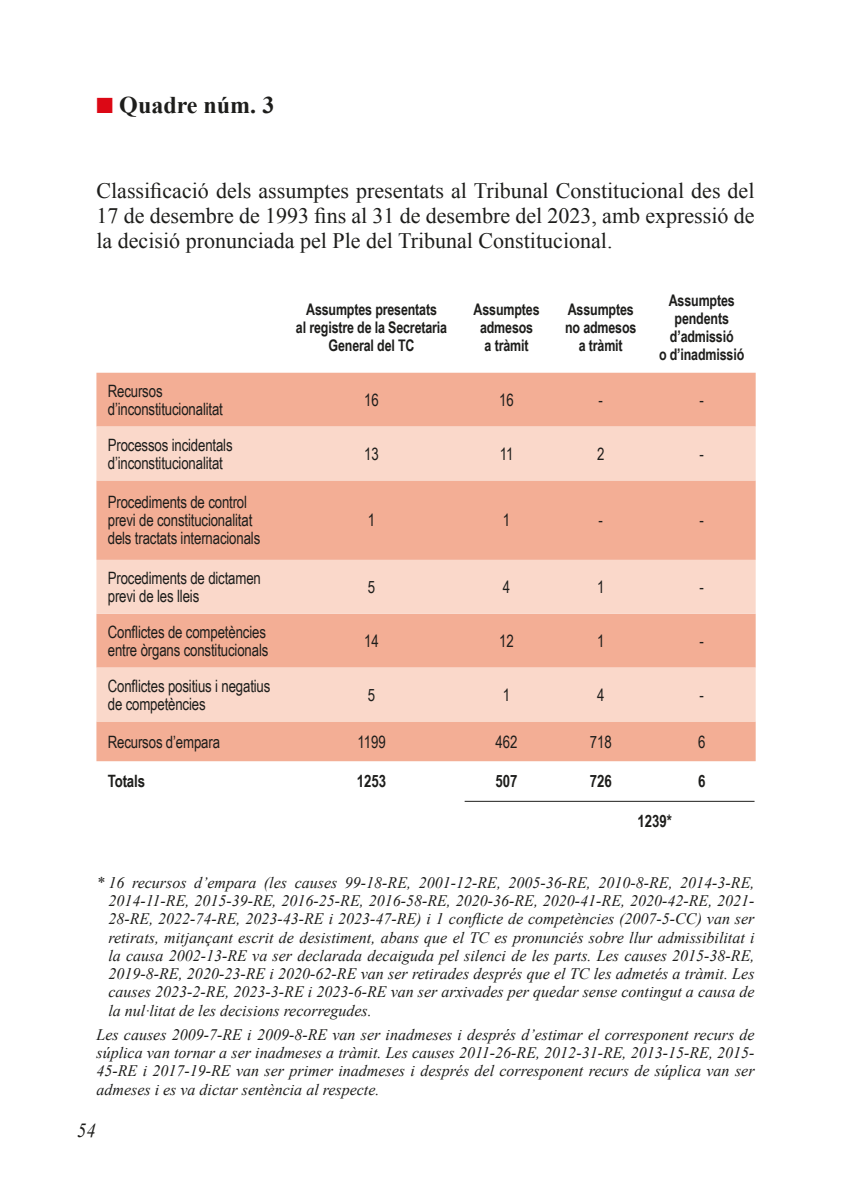
<style>
.page{position:relative;width:851px;height:1191px;background:#fff}
.page>*{position:absolute;margin:0;border:0;box-sizing:border-box;transform-origin:0 0}
.t1{font:700 24px "Times New Roman";color:#1d1d1b}
.t2{font:22px/25.2px "Times New Roman";color:#1d1d1b;text-align:justify}
.t3{font:italic 20px "Times New Roman";color:#1d1d1b;scale:.93 1}
.t4{font:17px/18px "Arial Narrow";letter-spacing:-.01em;color:#1d1d1b;scale:.95 1}
.t5{font:700 17px "Arial Narrow";color:#1d1d1b;scale:.95 1}
.t6{font:italic 16px/18.4px "Times New Roman";color:#1d1d1b;text-align:justify}
.t7{font:700 16px/18px "Arial Narrow";letter-spacing:-.01em;color:#1d1d1b;text-align:center;scale:.95 1}
.s1{color:#dc0815}
</style>
<div class="page">
<div style="left:96px;top:373px;width:659px;height:388px;background:#f3ae95"></div>
<svg style="left:96px;top:426px;width:659px;height:295px;background:#f6c5b2"></svg>
<hr style="left:464px;top:801px;width:290px;height:1px;background:#1d1d1b">
<h1 class="t1" style="left:96px;top:88px;width:179px"><span class="s1">■</span> Quadre núm. 3</h1>
<h2 class="t2" style="left:96px;top:177px;width:659px">Classificació dels assumptes presentats al Tribunal Constitucional des del 17 de desembre de 1993 fins al 31 de desembre del 2023, amb expressió de la decisió pronunciada pel Ple del Tribunal Constitucional.</h2>
<p class="t7" style="left:296px;top:300px;width:161px">Assumptes presentats<br>al registre de la Secretaria<br>General del TC</p>
<p class="t7" style="left:473px;top:300px;width:71px">Assumptes admesos<br>a tràmit</p>
<p class="t7" style="left:565px;top:300px;width:77px">Assumptes no admesos a tràmit</p>
<p class="t7" style="left:659px;top:291px;width:91px">Assumptes pendents d’admissió<br>o d’inadmissió</p>
<p class="t4" style="left:108px;top:381px;width:123px">Recursos d’inconstitucionalitat</p>
<p class="t4" style="left:364px;top:390px;width:17px">16</p>
<p class="t4" style="left:499px;top:390px;width:17px">16</p>
<p class="t4" style="left:598px;top:390px;width:6px">-</p>
<p class="t4" style="left:699px;top:390px;width:6px">-</p>
<p class="t4" style="left:108px;top:435px;width:133px">Processos incidentals d’inconstitucionalitat</p>
<p class="t4" style="left:364px;top:444px;width:17px">13</p>
<p class="t4" style="left:499px;top:444px;width:16px">11</p>
<p class="t4" style="left:597px;top:444px;width:9px">2</p>
<p class="t4" style="left:699px;top:444px;width:6px">-</p>
<p class="t4" style="left:108px;top:493px;width:162px">Procediments de control previ de constitucionalitat dels tractats internacionals</p>
<p class="t4" style="left:368px;top:511px;width:9px">1</p>
<p class="t4" style="left:503px;top:511px;width:9px">1</p>
<p class="t4" style="left:598px;top:511px;width:6px">-</p>
<p class="t4" style="left:699px;top:511px;width:6px">-</p>
<p class="t4" style="left:108px;top:568px;width:163px">Procediments de dictamen previ de les lleis</p>
<p class="t4" style="left:368px;top:577px;width:9px">5</p>
<p class="t4" style="left:503px;top:577px;width:9px">4</p>
<p class="t4" style="left:597px;top:577px;width:9px">1</p>
<p class="t4" style="left:699px;top:577px;width:6px">-</p>
<p class="t4" style="left:108px;top:622px;width:170px">Conflictes de competències entre òrgans constitucionals</p>
<p class="t4" style="left:364px;top:631px;width:17px">14</p>
<p class="t4" style="left:499px;top:631px;width:17px">12</p>
<p class="t4" style="left:597px;top:631px;width:9px">1</p>
<p class="t4" style="left:699px;top:631px;width:6px">-</p>
<p class="t4" style="left:108px;top:676px;width:173px">Conflictes positius i negatius de competències</p>
<p class="t4" style="left:368px;top:685px;width:9px">5</p>
<p class="t4" style="left:503px;top:685px;width:9px">1</p>
<p class="t4" style="left:597px;top:685px;width:9px">4</p>
<p class="t4" style="left:699px;top:685px;width:6px">-</p>
<p class="t4" style="left:108px;top:732px;width:120px">Recursos d’empara</p>
<p class="t4" style="left:357px;top:732px;width:31px">1199</p>
<p class="t4" style="left:495px;top:732px;width:25px">462</p>
<p class="t4" style="left:589px;top:732px;width:25px">718</p>
<p class="t4" style="left:698px;top:732px;width:9px">6</p>
<p class="t5" style="left:108px;top:768px;width:41px">Totals</p>
<p class="t5" style="left:357px;top:768px;width:33px">1253</p>
<p class="t5" style="left:495px;top:768px;width:25px">507</p>
<p class="t5" style="left:589px;top:768px;width:25px">726</p>
<p class="t5" style="left:698px;top:768px;width:9px">6</p>
<p class="t5" style="left:637px;top:808px;width:38px">1239*</p>
<p class="t6" style="left:108px;top:872px;width:647px;text-indent:-12px">* 16 recursos d’empara (les causes 99-18-RE, 2001-12-RE, 2005-36-RE, 2010-8-RE, 2014-3-RE, 2014-11-RE, 2015-39-RE, 2016-25-RE, 2016-58-RE, 2020-36-RE, 2020-41-RE, 2020-42-RE, 2021- 28-RE, 2022-74-RE, 2023-43-RE i 2023-47-RE) i 1 conflicte de competències (2007-5-CC) van ser retirats, mitjançant escrit de desistiment, abans que el TC es pronunciés sobre llur admissibilitat i la causa 2002-13-RE va ser declarada decaiguda pel silenci de les parts. Les causes 2015-38-RE, 2019-8-RE, 2020-23-RE i 2020-62-RE van ser retirades després que el TC les admetés a tràmit. Les causes 2023-2-RE, 2023-3-RE i 2023-6-RE van ser arxivades per quedar sense contingut a causa de la nul·litat de les decisions recorregudes.</p>
<p class="t6" style="left:96px;top:1024px;width:659px">Les causes 2009-7-RE i 2009-8-RE van ser inadmeses i després d’estimar el corresponent recurs de súplica van tornar a ser inadmeses a tràmit. Les causes 2011-26-RE, 2012-31-RE, 2013-15-RE, 2015- 45-RE i 2017-19-RE van ser primer inadmeses i després del corresponent recurs de súplica van ser admeses i es va dictar sentència al respecte.</p>
<p class="t3" style="left:77px;top:1116px;width:22px">54</p>
</div>
